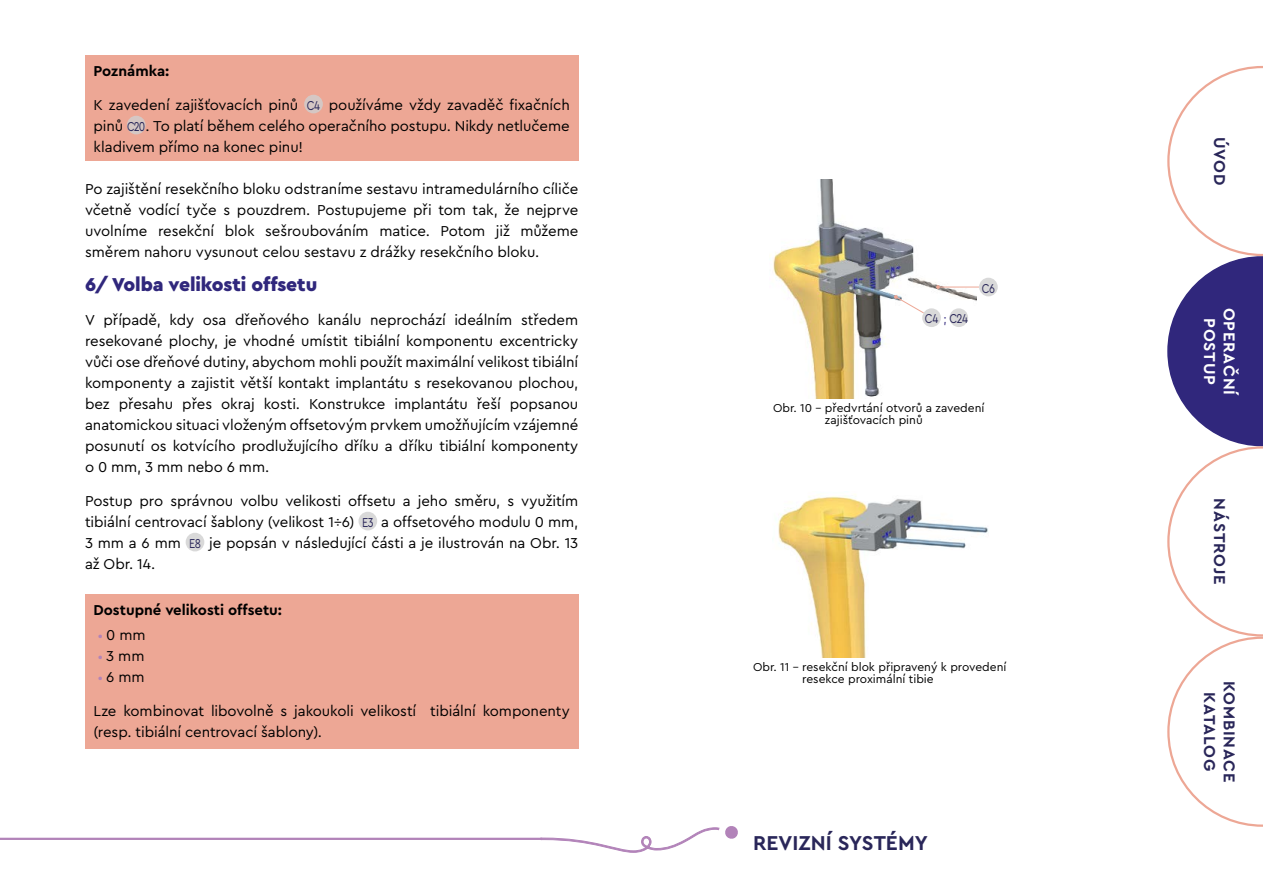
<style>
.page{position:relative;width:1263px;height:893px;background:#fff}
.page>*{position:absolute;margin:0;border:0;box-sizing:border-box;transform-origin:0 0}
.t1{font:700 21px "Cera Pro";color:#292659}
.t2{font:900 19.5px "Cera Pro";letter-spacing:-.005em;color:#30277c}
.t3{font:700 16.5px/19.5px "Cera Pro";letter-spacing:.05em;color:#292659;text-align:center}
.t4{font:700 16.5px/19.5px "Cera Pro";letter-spacing:.05em;color:#fff;text-align:center}
.t5{font:15px/21px "Cera Pro";letter-spacing:-.005em;color:#000;text-align:justify}
.t6{font:700 15px "Cera Pro";color:#000}
.t7{font:13.5px "Cera Pro";letter-spacing:-.055em;color:#292659;scale:.8 1}
.t8{font:12px/12px "Cera Pro";color:#000}
.s1{font-size:13.5px;color:#292659}
.s2{font-size:13.5px;color:#b283b9}
.s3{font-size:12px;color:#30277c}
</style>
<div class="page">
<hr style="left:0;top:838px;width:542px;height:2px;background:#b283b9">
<svg style="left:540px;top:826px;width:198px;height:27px"></svg>
<svg style="left:1167px;top:66px;width:96px;height:761px"></svg>
<img style="left:777px;top:494px;width:211px;height:163px">
<img style="left:773px;top:180px;width:204px;height:218px">
<hr style="left:938px;top:287px;width:41px;height:1px;background:#eda795">
<svg style="left:936px;top:285px;width:4px;height:4px"></svg>
<div style="left:979px;top:278px;width:19px;height:18px;background:#d9d9d9;border-radius:50%"></div>
<svg style="left:894px;top:295px;width:30px;height:19px"></svg>
<div style="left:949px;top:308px;width:19px;height:19px;background:#d9d9d9;border-radius:50%"></div>
<div style="left:922px;top:308px;width:19px;height:19px;background:#d9d9d9;border-radius:50%"></div>
<div style="left:358px;top:512px;width:19px;height:18px;background:#d9d9d9;border-radius:50%"></div>
<div style="left:186px;top:533px;width:18px;height:18px;background:#d9d9d9;border-radius:50%"></div>
<div style="left:85px;top:55px;width:493px;height:106px;background:#eda795"></div>
<div style="left:304px;top:95px;width:19px;height:18px;background:#d5c7c4;border-radius:50%"></div>
<div style="left:127px;top:116px;width:19px;height:18px;background:#d5c7c4;border-radius:50%"></div>
<div style="left:85px;top:594px;width:493px;height:155px;background:#eda795"></div>
<p class="t6" style="left:94px;top:61px;width:77px">Poznámka:</p>
<p class="t5" style="left:94px;top:93px;width:478px">K zavedení zajišťovacích pinů <span class="s1">C4</span> používáme vždy zavaděč fixačních pinů <span class="s1">C20</span>. To platí během celého operačního postupu. Nikdy netlučeme kladivem přímo na konec pinu!</p>
<p class="t5" style="left:85px;top:178px;width:495px">Po zajištění resekčního bloku odstraníme sestavu intramedulárního cíliče včetně vodící tyče s pouzdrem. Postupujeme při tom tak, že nejprve uvolníme resekční blok sešroubováním matice. Potom již můžeme směrem nahoru vysunout celou sestavu z drážky resekčního bloku.</p>
<h2 class="t2" style="left:85px;top:272px;width:234px">6/ Volba velikosti offsetu</h2>
<p class="t5" style="left:85px;top:309px;width:495px">V případě, kdy osa dřeňového kanálu neprochází ideálním středem resekované plochy, je vhodné umístit tibiální komponentu excentricky vůči ose dřeňové dutiny, abychom mohli použít maximální velikost tibiální komponenty a zajistit větší kontakt implantátu s resekovanou plochou, bez přesahu přes okraj kosti. Konstrukce implantátu řeší popsanou anatomickou situaci vloženým offsetovým prvkem umožňujícím vzájemné posunutí os kotvícího prodlužujícího dříku a dříku tibiální komponenty o 0 mm, 3 mm nebo 6 mm.</p>
<p class="t5" style="left:85px;top:489px;width:495px">Postup pro správnou volbu velikosti offsetu a jeho směru, s využitím tibiální centrovací šablony (velikost 1÷6) <span class="s1">E3</span> a offsetového modulu 0 mm, 3 mm a 6 mm <span class="s1">E8</span> je popsán v následující části a je ilustrován na Obr. 13 až Obr. 14.</p>
<p class="t6" style="left:94px;top:600px;width:190px">Dostupné velikosti offsetu:</p>
<p class="t5" style="left:98px;top:624px;width:49px"><span class="s2">•</span> 0 mm</p>
<p class="t5" style="left:98px;top:645px;width:48px"><span class="s2">•</span> 3 mm</p>
<p class="t5" style="left:98px;top:666px;width:48px"><span class="s2">•</span> 6 mm</p>
<p class="t5" style="left:94px;top:699px;width:478px">Lze kombinovat libovolně s jakoukoli velikostí tibiální komponenty (resp. tibiální centrovací šablony).</p>
<p class="t7" style="left:925px;top:310px;width:55px">C4 <span class="s3">;</span> C24</p>
<p class="t7" style="left:982px;top:279px;width:18px">C6</p>
<p class="t8" style="left:825px;top:402px;width:161px;text-indent:-52px">Obr. 10 – předvrtání otvorů a zavedení zajišťovacích pinů</p>
<p class="t8" style="left:802px;top:661px;width:206px;text-indent:-49px">Obr. 11 – resekční blok připravený k provedení resekce proximální tibie</p>
<h1 class="t1" style="left:753px;top:829px;width:176px">REVIZNÍ SYSTÉMY</h1>
<p class="t3" style="left:1230px;top:137px;width:50px;rotate:90deg">ÚVOD</p>
<p class="t4" style="left:1240px;top:307px;width:90px;rotate:90deg">OPERAČNÍ<br>POSTUP</p>
<p class="t3" style="left:1230px;top:498px;width:87px;rotate:90deg">NÁSTROJE</p>
<p class="t3" style="left:1240px;top:681px;width:103px;rotate:90deg">KOMBINACE<br>KATALOG</p>
</div>
